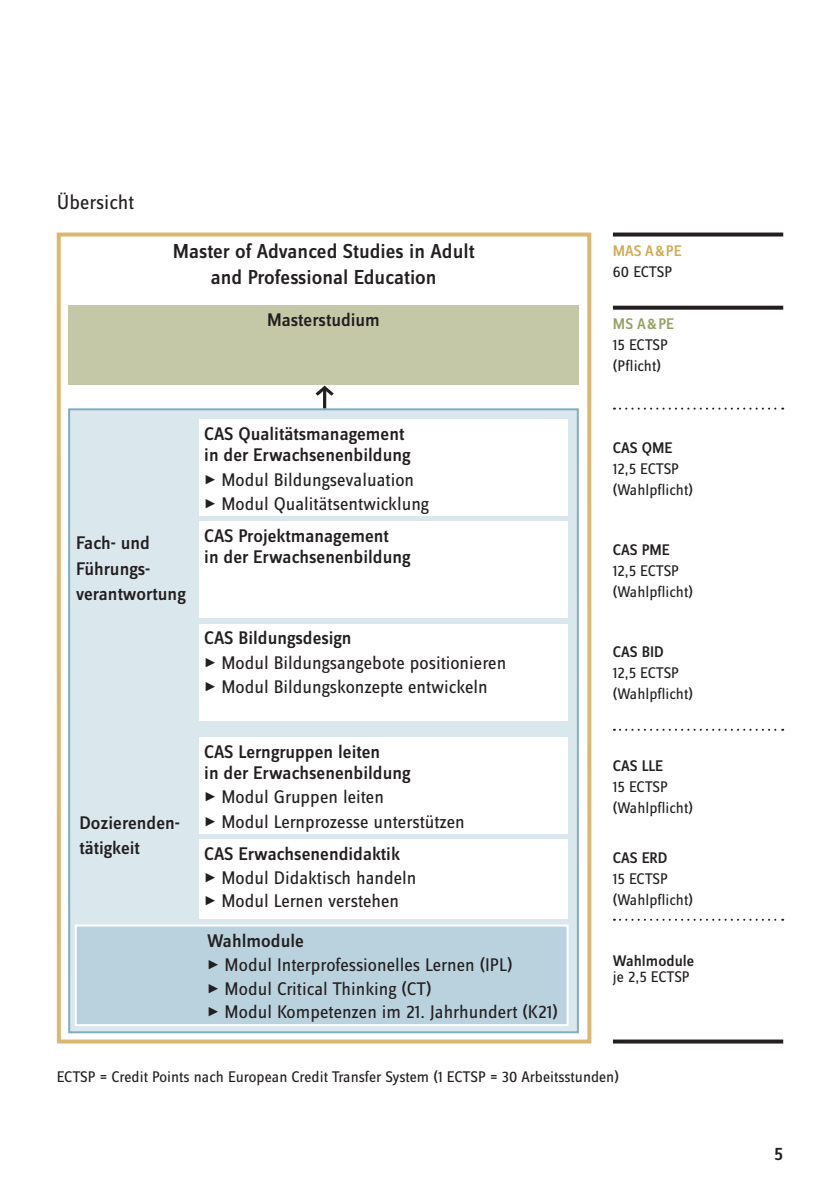
<style>
.page{position:relative;width:840px;height:1191px;background:#fff}
.page>*{position:absolute;margin:0;border:0;box-sizing:border-box;transform-origin:0 0}
.Titel_2{font:500 21px "Zine Sans Dis OT";color:#231f20}
.Titel_2-2{font:21px "Zine Sans Dis OT";color:#231f20}
.Legende_normal{font:19px "Zine Sans Dis OT";color:#231f20}
.Legende_normal-2{font:500 19px/21px "Zine Sans Dis OT";color:#231f20}
.Lauftext_mE___mA{font:500 19px/25px "Zine Sans Dis OT";color:#231f20}
.Legende_normal-3{font:16px "Zine Sans Dis OT";color:#231f20}
.Legende_normal-4{font:500 16px "Zine Sans Dis OT";letter-spacing:-.005em;color:#231f20}
.Legende_normal-5{font:500 16px "Zine Sans Dis OT";color:#d1ab55}
.Legende_normal-6{font:500 16px "Zine Sans Dis OT";color:#94a063}
</style>
<div class="page">
<svg style="left:56px;top:232px;width:536px;height:812px"></svg>
<svg style="left:67px;top:407px;width:512px;height:627px;background:#d7e5eb"></svg>
<div style="left:68px;top:306px;width:510px;height:79px;background:#c4c8a7"></div>
<div style="left:198px;top:522px;width:369px;height:96px;background:#fff"></div>
<div style="left:198px;top:624px;width:369px;height:96px;background:#fff"></div>
<div style="left:198px;top:420px;width:369px;height:96px;background:#fff"></div>
<svg style="left:613px;top:232px;width:169px;height:4px"></svg>
<svg style="left:613px;top:306px;width:169px;height:4px"></svg>
<svg style="left:315px;top:386px;width:18px;height:22px"></svg>
<div style="left:198px;top:839px;width:369px;height:79px;background:#fff"></div>
<div style="left:76px;top:925px;width:491px;height:100px;background:#bad2de"></div>
<div style="left:75px;top:924px;width:493px;height:102px;border:2px solid #fff"></div>
<div style="left:198px;top:737px;width:369px;height:96px;background:#fff"></div>
<svg style="left:613px;top:1039px;width:169px;height:4px"></svg>
<svg style="left:613px;top:407px;width:169px;height:2px"></svg>
<svg style="left:613px;top:729px;width:169px;height:2px"></svg>
<svg style="left:613px;top:918px;width:169px;height:2px"></svg>
<p class="Titel_2-2" style="left:57px;top:192px;width:79px">Übersicht</p>
<p class="Titel_2" style="left:173px;top:241px;width:303px">Master of Advanced Studies in Adult</p>
<p class="Titel_2" style="left:211px;top:267px;width:227px">and Professional Education</p>
<p class="Legende_normal-2" style="left:267px;top:310px;width:114px">Masterstudium</p>
<p class="Legende_normal-2" style="left:204px;top:424px;width:201px">CAS Qualitätsmanagement</p>
<p class="Legende_normal-2" style="left:204px;top:445px;width:207px">in der Erwachsenenbildung</p>
<p class="Legende_normal" style="left:204px;top:470px;width:211px">✓ Modul Bildungsevaluation</p>
<p class="Legende_normal" style="left:204px;top:495px;width:226px">✓ Modul Qualitätsentwicklung</p>
<p class="Lauftext_mE___mA" style="left:76px;top:531px;width:75px">Fach- und</p>
<p class="Lauftext_mE___mA" style="left:76px;top:556px;width:111px">Führungs&shy;verantwortung</p>
<p class="Lauftext_mE___mA" style="left:79px;top:810px;width:102px">Dozierenden&shy;tätigkeit</p>
<p class="Legende_normal-2" style="left:204px;top:526px;width:186px">CAS Projektmanagement</p>
<p class="Legende_normal-2" style="left:204px;top:547px;width:207px">in der Erwachsenenbildung</p>
<p class="Legende_normal-2" style="left:204px;top:628px;width:149px">CAS Bildungsdesign</p>
<p class="Legende_normal" style="left:204px;top:653px;width:303px">✓ Modul Bildungsangebote positionieren</p>
<p class="Legende_normal" style="left:204px;top:678px;width:285px">✓ Modul Bildungskonzepte entwickeln</p>
<p class="Legende_normal-2" style="left:204px;top:741px;width:207px">CAS Lerngruppen leiten<br>in der Erwachsenenbildung</p>
<p class="Legende_normal" style="left:204px;top:788px;width:181px">✓ Modul Gruppen leiten</p>
<p class="Legende_normal" style="left:204px;top:812px;width:262px">✓ Modul Lernprozesse unterstützen</p>
<p class="Legende_normal-2" style="left:204px;top:843px;width:197px">CAS Erwachsenendidaktik</p>
<p class="Legende_normal" style="left:204px;top:868px;width:213px">✓ Modul Didaktisch handeln</p>
<p class="Legende_normal" style="left:204px;top:892px;width:196px">✓ Modul Lernen verstehen</p>
<p class="Legende_normal-2" style="left:207px;top:931px;width:98px">Wahlmodule</p>
<p class="Legende_normal" style="left:207px;top:955px;width:306px">✓ Modul Interprofessionelles Lernen (IPL)</p>
<p class="Legende_normal" style="left:207px;top:979px;width:226px">✓ Modul Critical Thinking (CT)</p>
<p class="Legende_normal" style="left:207px;top:1003px;width:352px">✓ Modul Kompetenzen im 21. Jahrhundert (K21)</p>
<p class="Legende_normal-5" style="left:612px;top:243px;width:70px">MAS A &amp; PE</p>
<p class="Legende_normal-3" style="left:612px;top:264px;width:61px">60 ECTSP</p>
<p class="Legende_normal-6" style="left:612px;top:316px;width:63px">MS A &amp; PE</p>
<p class="Legende_normal-3" style="left:612px;top:338px;width:57px">15 ECTSP</p>
<p class="Legende_normal-3" style="left:612px;top:359px;width:49px">(Pflicht)</p>
<p class="Legende_normal-4" style="left:612px;top:440px;width:61px">CAS QME</p>
<p class="Legende_normal-3" style="left:612px;top:461px;width:68px">12,5 ECTSP</p>
<p class="Legende_normal-3" style="left:612px;top:482px;width:81px">(Wahlpflicht)</p>
<p class="Legende_normal-4" style="left:612px;top:542px;width:58px">CAS PME</p>
<p class="Legende_normal-3" style="left:612px;top:563px;width:68px">12,5 ECTSP</p>
<p class="Legende_normal-3" style="left:612px;top:584px;width:81px">(Wahlpflicht)</p>
<p class="Legende_normal-4" style="left:612px;top:644px;width:52px">CAS BID</p>
<p class="Legende_normal-3" style="left:612px;top:665px;width:68px">12,5 ECTSP</p>
<p class="Legende_normal-3" style="left:612px;top:686px;width:81px">(Wahlpflicht)</p>
<p class="Legende_normal-4" style="left:612px;top:757px;width:51px">CAS LLE</p>
<p class="Legende_normal-3" style="left:612px;top:779px;width:57px">15 ECTSP</p>
<p class="Legende_normal-3" style="left:612px;top:800px;width:81px">(Wahlpflicht)</p>
<p class="Legende_normal-4" style="left:612px;top:849px;width:56px">CAS ERD</p>
<p class="Legende_normal-3" style="left:612px;top:871px;width:57px">15 ECTSP</p>
<p class="Legende_normal-3" style="left:612px;top:892px;width:81px">(Wahlpflicht)</p>
<p class="Legende_normal-4" style="left:612px;top:952px;width:83px">Wahlmodule</p>
<p class="Legende_normal-3" style="left:612px;top:969px;width:78px">je 2,5 ECTSP</p>
<p class="Legende_normal-3" style="left:57px;top:1069px;width:563px">ECTSP = Credit Points nach European Credit Transfer System (1 ECTSP = 30 Arbeitsstunden)</p>
<p class="Legende_normal-2" style="left:773px;top:1144px;width:10px">5</p>
</div>
